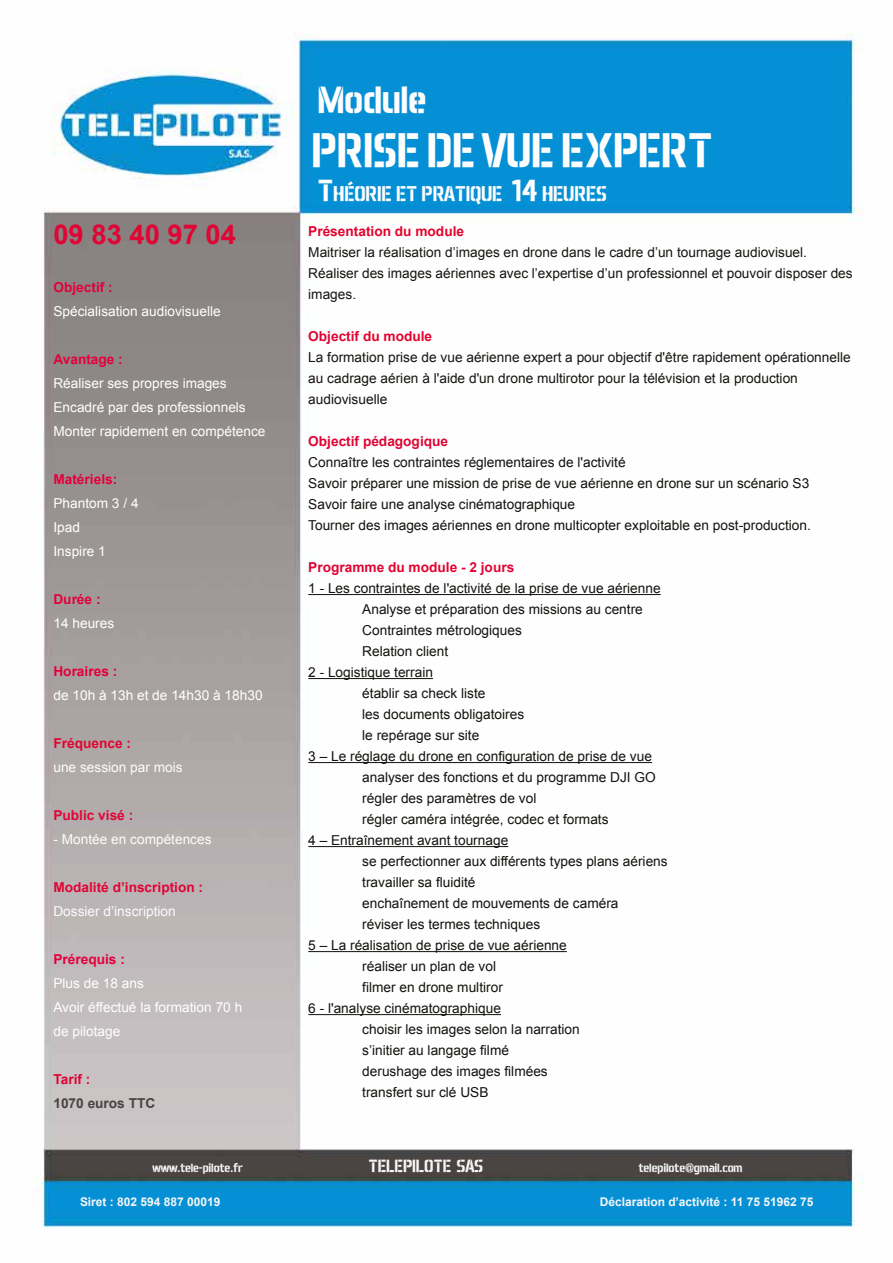
<style>
.page{position:relative;width:893px;height:1263px;background:#fff}
.page>*{position:absolute;margin:0;border:0;box-sizing:border-box;transform-origin:0 0}
.t1{font:700 49.2px "Aero Matics Stencil";color:#fefdfe}
.t2{font:700 38.4px "Aero Matics Stencil";color:#fefdfe}
.t3{font:700 27.3px "Arial";color:#e00535}
.t4{font:700 21.6px "Aero Matics Stencil";color:#fefdfe}
.t5{font:700 18px "Aero Matics Stencil";color:#f6f6f6}
.t6{font:13.65px/21px "Arial";color:#14120e}
.t7{font:13.65px/24px "Arial";color:#fff}
.t8{font:13.65px/21px "Arial";color:#161410}
.t9{font:13.65px/21px "Arial";color:#171511}
.t10{font:700 13.65px "Arial";color:#e00535}
.t11{font:13.65px "Arial";color:#fdfcfd}
.t12{font:700 13.65px "Arial";color:#e4003c}
.t13{font:700 13.65px "Arial";color:#e4032d}
.t14{font:700 13.65px "Arial";color:#474341}
.t15{font:700 12px "Arial";color:#f6f6f6}
.t16{font:700 12px "Aero Matics Stencil";color:#f6f6f6}
.s1{font-size:30.9px}
.s2{font-weight:700;color:#e00535}
.s3{font-weight:700;color:#e4032d}
.s4{color:#e4032d}
</style>
<div class="page">
<img style="left:34px;top:33px;width:830px;height:1195px">
<hr style="left:308px;top:594px;width:353px;height:1px;background:#14120e">
<hr style="left:308px;top:678px;width:125px;height:1px;background:#14120e">
<hr style="left:308px;top:762px;width:344px;height:1px;background:#14120e">
<hr style="left:308px;top:846px;width:200px;height:1px;background:#14120e">
<hr style="left:308px;top:951px;width:259px;height:1px;background:#14120e">
<hr style="left:308px;top:1014px;width:193px;height:1px;background:#14120e">
<h3 class="t3" style="left:53px;top:216px;width:184px">09 83 40 97 04</h3>
<p class="t12" style="left:53px;top:278px;width:61px">Objectif :</p>
<p class="t7" style="left:53px;top:299px;width:169px">Spécialisation audiovisuelle</p>
<p class="t12" style="left:53px;top:350px;width:71px">Avantage :</p>
<p class="t7" style="left:53px;top:371px;width:214px">Réaliser ses propres images<br>Encadré par des professionnels<br>Monter rapidement en compétence</p>
<p class="t12" style="left:53px;top:470px;width:65px">Matériels:</p>
<p class="t7" style="left:53px;top:491px;width:87px">Phantom 3 / 4<br>Ipad<br>Inspire 1</p>
<p class="t12" style="left:53px;top:590px;width:49px">Durée :</p>
<p class="t7" style="left:53px;top:611px;width:62px">14 heures</p>
<p class="t12" style="left:53px;top:662px;width:65px">Horaires :</p>
<p class="t7" style="left:53px;top:683px;width:211px">de 10h à 13h et de 14h30 à 18h30</p>
<p class="t10" style="left:53px;top:734px;width:79px">Fréquence :</p>
<p class="t11" style="left:53px;top:758px;width:131px">une session par mois</p>
<p class="t10" style="left:53px;top:806px;width:81px">Public visé :</p>
<p class="t11" style="left:53px;top:830px;width:160px">- Montée en compétences</p>
<p class="t10" style="left:53px;top:878px;width:151px">Modalité d’inscription :</p>
<p class="t11" style="left:53px;top:902px;width:124px">Dossier d’inscription</p>
<p class="t12" style="left:53px;top:950px;width:73px">Prérequis :</p>
<p class="t7" style="left:53px;top:971px;width:190px">Plus de 18 ans<br>Avoir éffectué la formation 70 h de pilotage</p>
<p class="t10" style="left:53px;top:1070px;width:38px">Tarif :</p>
<p class="t14" style="left:53px;top:1094px;width:103px">1070 euros TTC</p>
<h2 class="t2" style="left:318px;top:78px;width:110px">Module</h2>
<h1 class="t1" style="left:312px;top:122px;width:403px">PRISE DE VUE EXPERT</h1>
<h3 class="t4" style="left:318px;top:181px;width:291px"><span class="s1">T</span>HÉORIE ET PRATIQUE <span class="s1">14</span> HEURES</h3>
<p class="t13" style="left:308px;top:222px;width:157px">Présentation du module</p>
<p class="t9" style="left:308px;top:242px;width:546px">Maitriser la réalisation d’images en drone dans le cadre d’un tournage audiovisuel.<br>Réaliser des images aériennes avec l’expertise d’un professionnel et pouvoir disposer des images.</p>
<p class="t8" style="left:308px;top:326px;width:544px"><span class="s2">Objectif</span> <span class="s3">du module<br></span>La formation prise de vue aérienne expert a pour objectif d'être rapidement opérationnelle au cadrage aérien à l'aide d'un drone multirotor pour la télévision et la production audiovisuelle</p>
<p class="t10" style="left:308px;top:432px;width:141px">Objectif pédagogique</p>
<p class="t6" style="left:308px;top:452px;width:504px">Connaître les contraintes réglementaires de l'activité<br>Savoir préparer une mission de prise de vue aérienne en drone sur un scénario S3<br>Savoir faire une analyse cinématographique<br>Tourner des images aériennes en drone multicopter exploitable en post-production.</p>
<p class="t10" style="left:308px;top:558px;width:208px">Programme <span class="s4">du module</span> - 2 jours</p>
<p class="t6" style="left:308px;top:578px;width:354px">1 - Les contraintes de l'activité de la prise de vue aérienne</p>
<p class="t6" style="left:362px;top:599px;width:282px">Analyse et préparation des missions au centre</p>
<p class="t6" style="left:362px;top:620px;width:161px">Contraintes métrologiques</p>
<p class="t6" style="left:362px;top:641px;width:87px">Relation client</p>
<p class="t6" style="left:308px;top:662px;width:126px">2 - Logistique terrain</p>
<p class="t6" style="left:362px;top:683px;width:125px">établir sa check liste</p>
<p class="t6" style="left:362px;top:704px;width:163px">les documents obligatoires</p>
<p class="t6" style="left:362px;top:725px;width:119px">le repérage sur site</p>
<p class="t6" style="left:308px;top:746px;width:345px">3 – Le réglage du drone en configuration de prise de vue</p>
<p class="t6" style="left:362px;top:767px;width:295px">analyser des fonctions et du programme DJI GO</p>
<p class="t6" style="left:362px;top:788px;width:176px">régler des paramètres de vol</p>
<p class="t6" style="left:362px;top:809px;width:248px">régler caméra intégrée, codec et formats</p>
<p class="t6" style="left:308px;top:830px;width:202px">4 – Entraînement avant tournage</p>
<p class="t6" style="left:362px;top:851px;width:307px">se perfectionner aux différents types plans aériens</p>
<p class="t6" style="left:362px;top:872px;width:115px">travailler sa fluidité</p>
<p class="t6" style="left:362px;top:893px;width:258px">enchaînement de mouvements de caméra</p>
<p class="t6" style="left:362px;top:914px;width:179px">réviser les termes techniques</p>
<p class="t6" style="left:308px;top:935px;width:260px">5 – La réalisation de prise de vue aérienne</p>
<p class="t6" style="left:362px;top:956px;width:135px">réaliser un plan de vol</p>
<p class="t6" style="left:362px;top:977px;width:142px">filmer en drone multiror</p>
<p class="t6" style="left:308px;top:998px;width:194px">6 - l'analyse cinématographique</p>
<p class="t6" style="left:362px;top:1019px;width:219px">choisir les images selon la narration</p>
<p class="t6" style="left:362px;top:1040px;width:148px">s’initier au langage filmé</p>
<p class="t6" style="left:362px;top:1061px;width:187px">derushage des images filmées</p>
<p class="t6" style="left:362px;top:1082px;width:128px">transfert sur clé USB</p>
<p class="t16" style="left:153px;top:1161px;width:92px">www.tele-pilote.fr</p>
<h3 class="t5" style="left:369px;top:1156px;width:116px">TELEPILOTE SAS</h3>
<p class="t16" style="left:638px;top:1161px;width:105px">telepilote@gmail.com</p>
<p class="t15" style="left:80px;top:1194px;width:142px">Siret : 802 594 887 00019</p>
<p class="t15" style="left:600px;top:1194px;width:215px">Déclaration d’activité : 11 75 51962 75</p>
</div>
